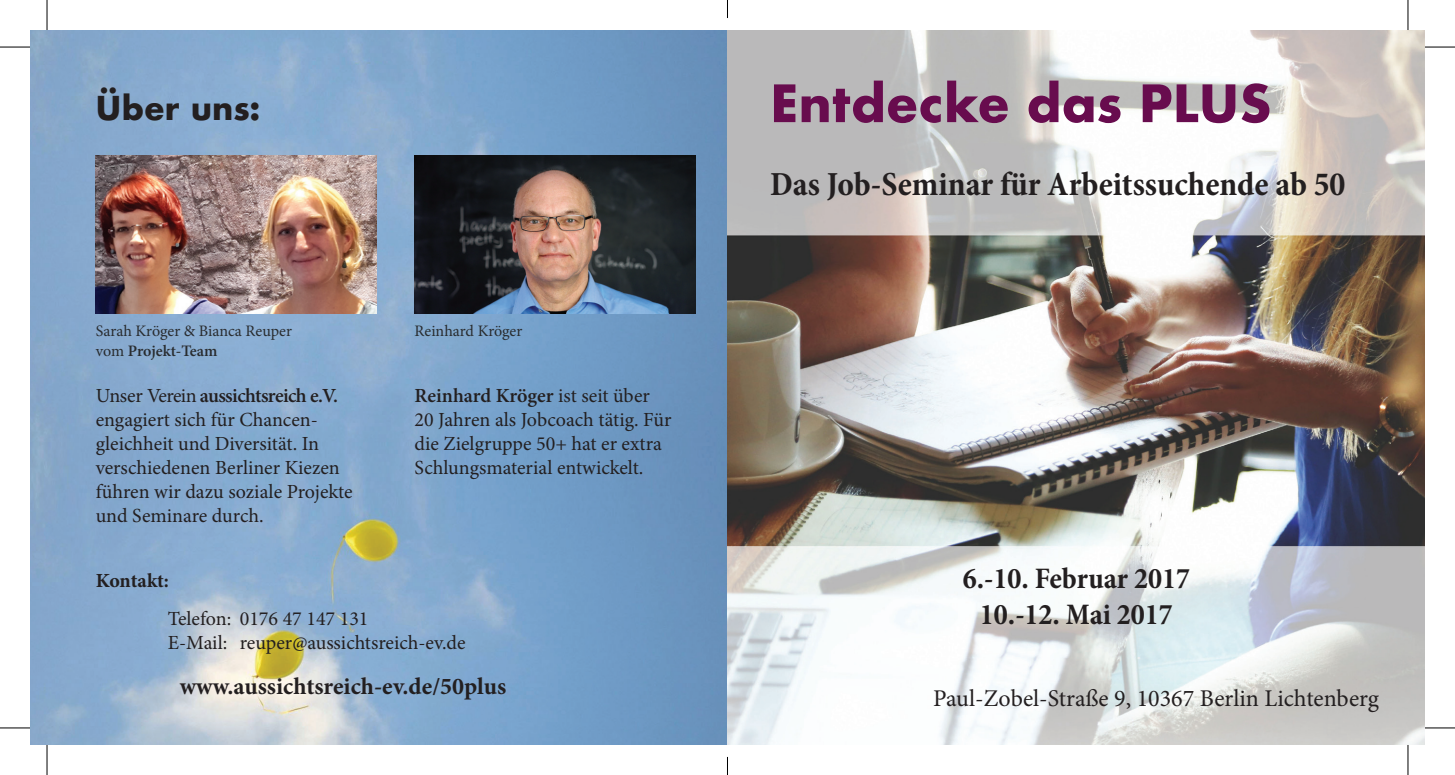
<style>
.page{position:relative;width:1455px;height:775px;background:#fff}
.page>*{position:absolute;margin:0;border:0;box-sizing:border-box;transform-origin:0 0}
.t1{font:700 50px "Futura";color:#680c4e}
.t2{font:700 condensed 34px "Minion Pro";color:#231f20}
.t3{font:700 32px "Futura";color:#231f20}
.t4{font:700 condensed 30px "Minion Pro";color:#231f20}
.t5{font:24px "Minion Pro";color:#231f20}
.t6{font:700 24px "Minion Pro";color:#231f20}
.t7{font:20px/24px "Minion Pro";color:#231f20}
.t8{font:700 20px "Minion Pro";letter-spacing:-.01em;color:#231f20}
.t9{font:16px/20px "Minion Pro";color:#292c2f}
.s1{font-weight:600}
</style>
<div class="page">
<img style="left:30px;top:30px;width:1395px;height:714px">
<img style="left:96px;top:155px;width:281px;height:158px">
<img style="left:414px;top:155px;width:281px;height:158px">
<hr style="left:0;top:47px;width:30px;height:1px;background:#000">
<hr style="left:1425px;top:47px;width:30px;height:1px;background:#000">
<hr style="left:0;top:727px;width:30px;height:1px;background:#000">
<hr style="left:1425px;top:727px;width:30px;height:1px;background:#000">
<hr style="left:47px;top:0;width:1px;height:30px;background:#000">
<hr style="left:47px;top:744px;width:1px;height:30px;background:#000">
<hr style="left:1407px;top:0;width:1px;height:30px;background:#000">
<hr style="left:1407px;top:744px;width:1px;height:30px;background:#000">
<svg style="left:727px;top:0;width:1px;height:18px"></svg>
<svg style="left:727px;top:756px;width:1px;height:18px"></svg>
<p class="t3" style="left:96px;top:85px;width:166px">Über uns:</p>
<p class="t9" style="left:96px;top:320px;width:197px">Sarah Kröger &amp; Bianca Reuper vom <span class="s1">Projekt-Team</span></p>
<p class="t9" style="left:414px;top:320px;width:109px">Reinhard Kröger</p>
<p class="t7" style="left:96px;top:383px;width:258px">Unser Verein <span class="s1">aussichtsreich e.V. </span>engagiert sich für Chancen&shy;gleichheit und Diversität. In verschiedenen Berliner Kiezen führen wir dazu soziale Projekte und Seminare durch.</p>
<p class="t7" style="left:414px;top:383px;width:258px"><span class="s1">Reinhard Kröger</span> ist seit über<br>20 Jahren als Jobcoach tätig. Für die Zielgruppe 50+ hat er extra<br>Schlungsmaterial entwickelt.</p>
<p class="t8" style="left:96px;top:566px;width:75px">Kontakt:</p>
<p class="t7" style="left:168px;top:606px;width:202px">Telefon: 0176 47 147 131</p>
<p class="t7" style="left:168px;top:630px;width:299px">E-Mail: reuper@aussichtsreich-ev.de</p>
<p class="t6" style="left:180px;top:668px;width:328px">www.aussichtsreich-ev.de/50plus</p>
<p class="t1" style="left:770px;top:67px;width:503px">Entdecke das PLUS</p>
<p class="t2" style="left:770px;top:161px;width:577px">Das Job-Seminar für Arbeitssuchende ab 50</p>
<p class="t4" style="left:963px;top:557px;width:229px">6.-10. Februar 2017</p>
<p class="t4" style="left:980px;top:593px;width:194px">10.-12. Mai 2017</p>
<p class="t5" style="left:933px;top:682px;width:447px">Paul-Zobel-Straße 9, 10367 Berlin Lichtenberg</p>
</div>
